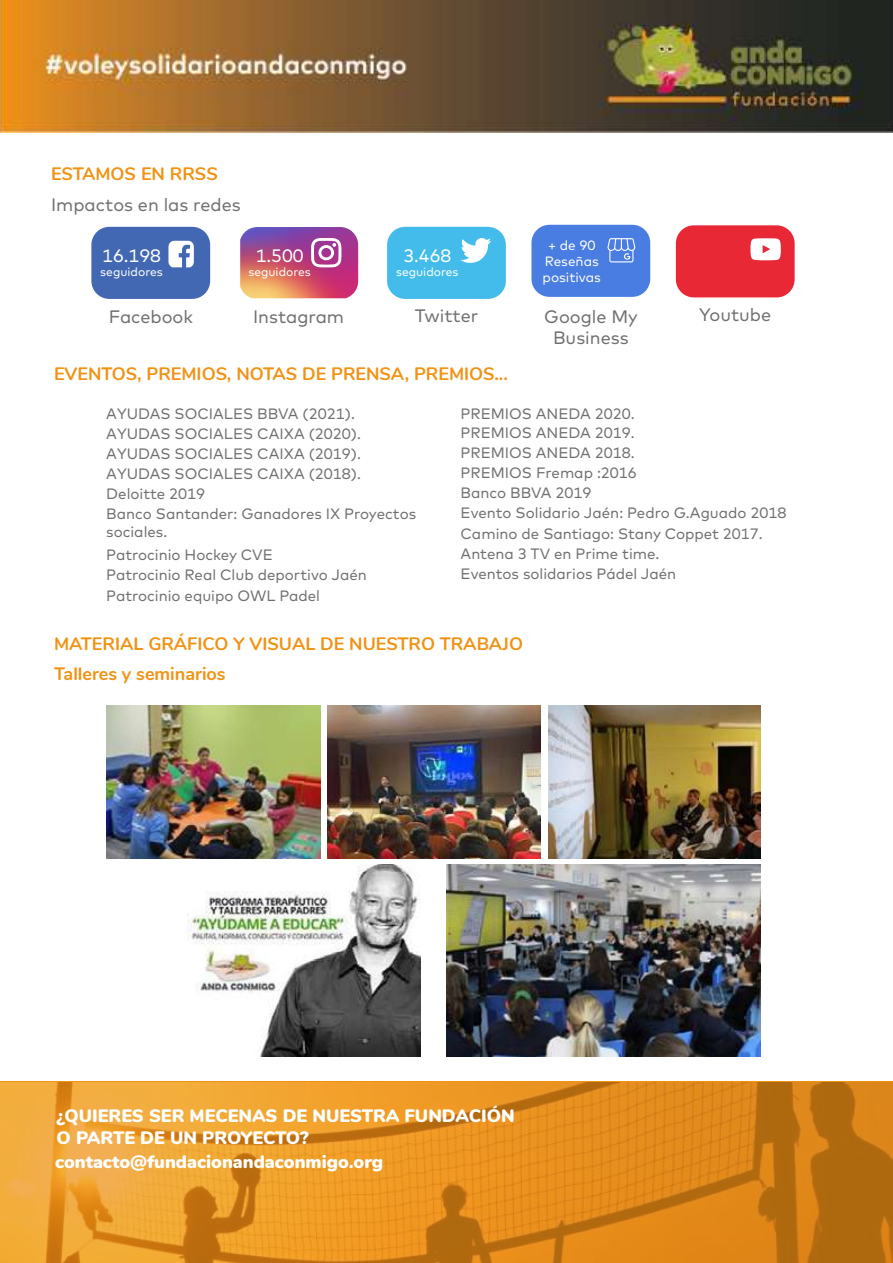
<style>
.page{position:relative;width:893px;height:1263px;background:#fff}
.page>*{position:absolute;margin:0;border:0;box-sizing:border-box;transform-origin:0 0}
.t1{font:900 18px/21.6px "Nunito";color:#fff}
.t2{font:18px "Mark";color:#71706f}
.t3{font:700 18px "Nunito";color:#f19215}
.t4{font:700 18px "Nunito";color:#f19213}
.t5{font:18px "Mark";color:#fff}
.t6{font:15px/18px "Mark";color:#71706f}
.t7{font:13.5px/16.2px "Mark";color:#fff;text-align:center}
.t8{font:12px "Mark";color:#fff}
</style>
<div class="page">
<img style="left:1px;top:1082px;width:892px;height:181px">
<hr style="left:0;top:1081px;width:1px;height:182px;background:#aeb538">
<img style="left:0;top:0;width:893px;height:132px">
<img style="left:240px;top:227px;width:118px;height:71px">
<img style="left:106px;top:705px;width:214px;height:153px">
<img style="left:187px;top:865px;width:234px;height:191px">
<img style="left:447px;top:865px;width:314px;height:191px">
<img style="left:327px;top:705px;width:214px;height:153px">
<img style="left:548px;top:705px;width:212px;height:153px">
<div style="left:91px;top:227px;width:119px;height:72px;background:#4268b3;border-radius:18px"></div>
<div style="left:387px;top:227px;width:119px;height:72px;background:#43bceb;border-radius:18px"></div>
<div style="left:676px;top:225px;width:119px;height:72px;background:#e82835;border-radius:18px"></div>
<div style="left:531px;top:225px;width:119px;height:72px;background:#497de2;border-radius:18px"></div>
<svg style="left:750px;top:238px;width:31px;height:22px"></svg>
<svg style="left:311px;top:238px;width:30px;height:29px"></svg>
<svg style="left:461px;top:238px;width:30px;height:25px"></svg>
<svg style="left:168px;top:241px;width:26px;height:26px"></svg>
<svg style="left:607px;top:238px;width:28px;height:24px"></svg>
<p class="t4" style="left:51px;top:160px;width:168px">ESTAMOS EN RRSS</p>
<p class="t2" style="left:51px;top:194px;width:191px">Impactos en las redes</p>
<p class="t5" style="left:102px;top:244px;width:60px">16.198</p>
<p class="t8" style="left:100px;top:264px;width:64px">seguidores</p>
<p class="t5" style="left:256px;top:244px;width:49px">1.500</p>
<p class="t8" style="left:248px;top:264px;width:64px">seguidores</p>
<p class="t5" style="left:403px;top:244px;width:49px">3.468</p>
<p class="t8" style="left:396px;top:264px;width:64px">seguidores</p>
<p class="t7" style="left:543px;top:237px;width:60px">+ de 90<br>Reseñas positivas</p>
<p class="t2" style="left:109px;top:305px;width:86px">Facebook</p>
<p class="t2" style="left:253px;top:305px;width:93px">Instagram</p>
<p class="t2" style="left:544px;top:305px;width:95px">Google My</p>
<p class="t2" style="left:699px;top:303px;width:74px">Youtube</p>
<p class="t2" style="left:553px;top:327px;width:77px">Business</p>
<p class="t2" style="left:415px;top:304px;width:65px">Twitter</p>
<p class="t3" style="left:54px;top:360px;width:455px">EVENTOS, PREMIOS, NOTAS DE PRENSA, PREMIOS...</p>
<p class="t6" style="left:106px;top:405px;width:250px">AYUDAS SOCIALES BBVA (2021).</p>
<p class="t6" style="left:461px;top:404px;width:176px">PREMIOS ANEDA 2020.</p>
<p class="t6" style="left:106px;top:425px;width:256px">AYUDAS SOCIALES CAIXA (2020).</p>
<p class="t6" style="left:461px;top:424px;width:176px">PREMIOS ANEDA 2019.</p>
<p class="t6" style="left:106px;top:445px;width:256px">AYUDAS SOCIALES CAIXA (2019).</p>
<p class="t6" style="left:461px;top:444px;width:176px">PREMIOS ANEDA 2018.</p>
<p class="t6" style="left:106px;top:464px;width:256px">AYUDAS SOCIALES CAIXA (2018).</p>
<p class="t6" style="left:461px;top:464px;width:178px">PREMIOS Fremap :2016</p>
<p class="t6" style="left:106px;top:484px;width:100px">Deloitte 2019</p>
<p class="t6" style="left:461px;top:484px;width:132px">Banco BBVA 2019</p>
<p class="t6" style="left:106px;top:504px;width:311px">Banco Santander: Ganadores IX Proyectos sociales.</p>
<p class="t6" style="left:461px;top:504px;width:327px">Evento Solidario Jaén: Pedro G.Aguado 2018</p>
<p class="t6" style="left:461px;top:524px;width:304px">Camino de Santiago: Stany Coppet 2017.</p>
<p class="t6" style="left:106px;top:545px;width:168px">Patrocinio Hockey CVE</p>
<p class="t6" style="left:461px;top:544px;width:200px">Antena 3 TV en Prime time.</p>
<p class="t6" style="left:106px;top:566px;width:262px">Patrocinio Real Club deportivo Jaén</p>
<p class="t6" style="left:461px;top:565px;width:217px">Eventos solidarios Pádel Jaén</p>
<p class="t6" style="left:106px;top:586px;width:215px">Patrocinio equipo OWL Padel</p>
<p class="t4" style="left:54px;top:630px;width:471px">MATERIAL GRÁFICO Y VISUAL DE NUESTRO TRABAJO</p>
<p class="t3" style="left:54px;top:661px;width:173px">Talleres y seminarios</p>
<p class="t1" style="left:57px;top:1104px;width:459px">¿QUIERES SER MECENAS DE NUESTRA FUNDACIÓN<br>O PARTE DE UN PROYECTO?</p>
<p class="t1" style="left:55px;top:1150px;width:329px">contacto@fundacionandaconmigo.org</p>
</div>
